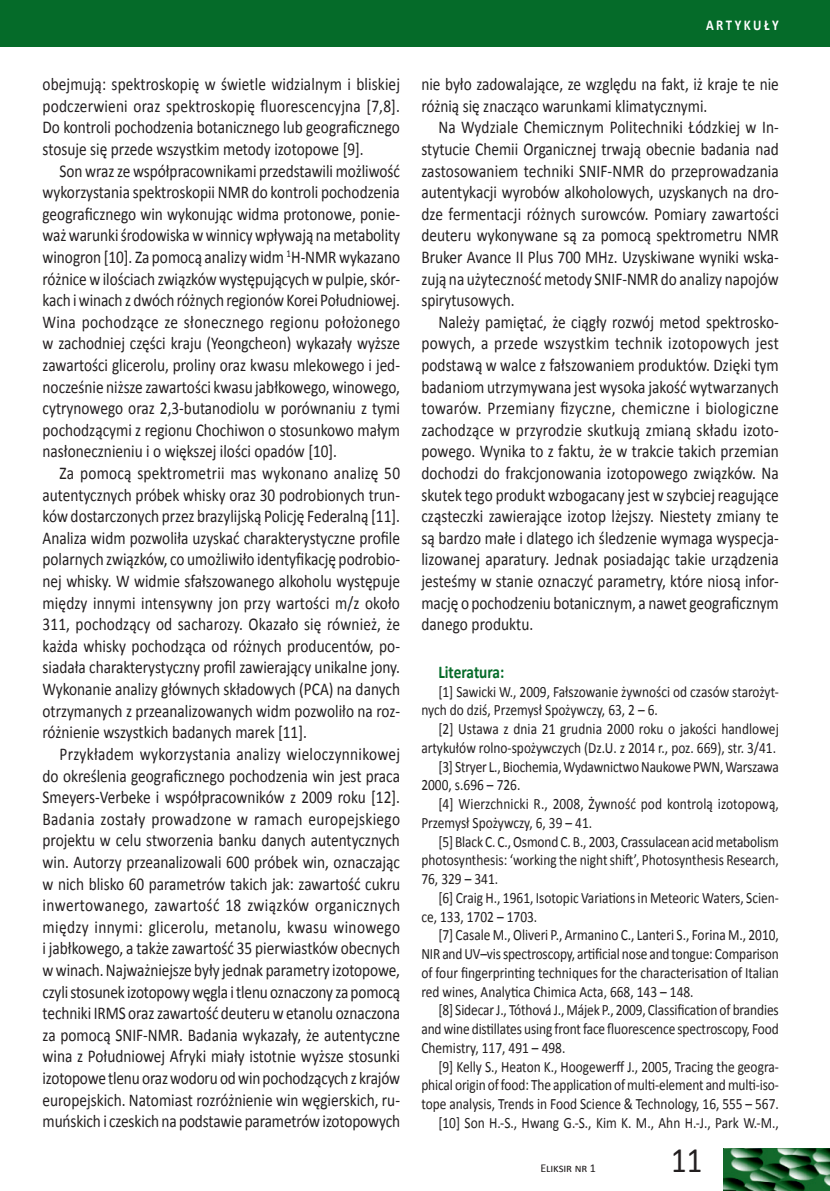
<style>
.page{position:relative;width:830px;height:1191px;background:#fff}
.page>*{position:absolute;margin:0;border:0;box-sizing:border-box;transform-origin:0 0}
.t1{font:36px "Calibri";color:#231f20;scale:.85 1}
.Tekstowy{font:18px/21.6px "Calibri";color:#231f20;text-align:justify;scale:.85 1}
.Tekstowy-2{font:700 18px "Calibri";color:#056b29;scale:.85 1}
.Tekstowy-3{font:15.75px/18.8px "Calibri";color:#231f20;scale:.85 1}
.t2{font:700 15px "Calibri";letter-spacing:.2em;color:#fff;scale:.85 1}
.t3{font:12px "Calibri";letter-spacing:-.01em;color:#231f20}
</style>
<div class="page">
<div style="left:0;top:0;width:829px;height:47px;background:#056b29"></div>
<img style="left:723px;top:1148px;width:106px;height:43px">
<p class="Tekstowy" style="left:43px;top:73px;width:422px">obejmują: spektroskopię w świetle widzialnym i bliskiej podczerwieni oraz spektroskopię fluorescencyjna [7,8].<br>Do kontroli pochodzenia botanicznego lub geograficznego stosuje się przede wszystkim metody izotopowe [9].</p>
<p class="Tekstowy" style="left:43px;top:160px;width:422px;text-indent:17px">Son wraz ze współpracownikami przedstawili możliwość wykorzystania spektroskopii NMR do kontroli pochodzenia geograficznego win wykonując widma protonowe, ponie&shy;waż warunki środowiska w winnicy wpływają na metabolity winogron [10]. Za pomocą analizy widm <sup>1</sup>H-NMR wykazano różnice w ilościach związków występujących w pulpie, skór&shy;kach i winach z dwóch różnych regionów Korei Południowej.<br>Wina pochodzące ze słonecznego regionu położonego w zachodniej części kraju (Yeongcheon) wykazały wyższe zawartości glicerolu, proliny oraz kwasu mlekowego i jed&shy;nocześnie niższe zawartości kwasu jabłkowego, winowego, cytrynowego oraz 2,3-butanodiolu w porównaniu z tymi pochodzącymi z regionu Chochiwon o stosunkowo małym nasłonecznieniu i o większej ilości opadów [10].</p>
<p class="Tekstowy" style="left:43px;top:462px;width:422px;text-indent:17px">Za pomocą spektrometrii mas wykonano analizę 50 autentycznych próbek whisky oraz 30 podrobionych trun&shy;ków dostarczonych przez brazylijską Policję Federalną [11].<br>Analiza widm pozwoliła uzyskać charakterystyczne profile polarnych związków, co umożliwiło identyfikację podrobio&shy;nej whisky. W widmie sfałszowanego alkoholu występuje między innymi intensywny jon przy wartości m/z około 311, pochodzący od sacharozy. Okazało się również, że każda whisky pochodząca od różnych producentów, po&shy;siadała charakterystyczny profil zawierający unikalne jony.<br>Wykonanie analizy głównych składowych (PCA) na danych otrzymanych z przeanalizowanych widm pozwoliło na roz&shy;różnienie wszystkich badanych marek [11].</p>
<p class="Tekstowy" style="left:43px;top:743px;width:422px;text-indent:17px">Przykładem wykorzystania analizy wieloczynnikowej do określenia geograficznego pochodzenia win jest praca Smeyers-Verbeke i współpracowników z 2009 roku [12].<br>Badania zostały prowadzone w ramach europejskiego projektu w celu stworzenia banku danych autentycznych win. Autorzy przeanalizowali 600 próbek win, oznaczając w nich blisko 60 parametrów takich jak: zawartość cukru inwertowanego, zawartość 18 związków organicznych między innymi: glicerolu, metanolu, kwasu winowego i jabłkowego, a także zawartość 35 pierwiastków obecnych w winach. Najważniejsze były jednak parametry izotopowe, czyli stosunek izotopowy węgla i tlenu oznaczony za pomocą techniki IRMS oraz zawartość deuteru w etanolu oznaczona za pomocą SNIF-NMR. Badania wykazały, że autentyczne wina z Południowej Afryki miały istotnie wyższe stosunki izotopowe tlenu oraz wodoru od win pochodzących z krajów europejskich. Natomiast rozróżnienie win węgierskich, ru&shy;muńskich i czeskich na podstawie parametrów izotopowych</p>
<p class="t2" style="left:705px;top:16px;width:87px">ARTYKUŁY</p>
<p class="Tekstowy" style="left:421px;top:73px;width:422px">nie było zadowalające, ze względu na fakt, iż kraje te nie różnią się znacząco warunkami klimatycznymi.</p>
<p class="Tekstowy" style="left:421px;top:117px;width:422px;text-indent:17px">Na Wydziale Chemicznym Politechniki Łódzkiej w In&shy;stytucie Chemii Organicznej trwają obecnie badania nad zastosowaniem techniki SNIF-NMR do przeprowadzania autentykacji wyrobów alkoholowych, uzyskanych na dro&shy;dze fermentacji różnych surowców. Pomiary zawartości deuteru wykonywane są za pomocą spektrometru NMR Bruker Avance II Plus 700 MHz. Uzyskiwane wyniki wska&shy;zują na użyteczność metody SNIF-NMR do analizy napojów spirytusowych.</p>
<p class="Tekstowy" style="left:421px;top:311px;width:422px;text-indent:17px">Należy pamiętać, że ciągły rozwój metod spektrosko&shy;powych, a przede wszystkim technik izotopowych jest podstawą w walce z fałszowaniem produktów. Dzięki tym badaniom utrzymywana jest wysoka jakość wytwarzanych towarów. Przemiany fizyczne, chemiczne i biologiczne zachodzące w przyrodzie skutkują zmianą składu izoto&shy;powego. Wynika to z faktu, że w trakcie takich przemian dochodzi do frakcjonowania izotopowego związków. Na skutek tego produkt wzbogacany jest w szybciej reagujące cząsteczki zawierające izotop lżejszy. Niestety zmiany te są bardzo małe i dlatego ich śledzenie wymaga wyspecja&shy;lizowanej aparatury. Jednak posiadając takie urządzenia jesteśmy w stanie oznaczyć parametry, które niosą infor&shy;mację o pochodzeniu botanicznym, a nawet geograficznym danego produktu.</p>
<p class="Tekstowy-2" style="left:438px;top:660px;width:79px">Literatura:</p>
<p class="Tekstowy-3" style="left:421px;top:682px;width:422px;text-indent:17px">[1] Sawicki W., 2009, Fałszowanie żywności od czasów starożyt&shy;nych do dziś, Przemysł Spożywczy, 63, 2 – 6.</p>
<p class="Tekstowy-3" style="left:421px;top:719px;width:422px;text-align:right">[2] Ustawa z dnia 21 grudnia 2000 roku o jakości handlowej artykułów rolno-spożywczych (Dz.U. z 2014 r., poz. 669), str. 3/41.</p>
<p class="Tekstowy-3" style="left:421px;top:757px;width:422px;text-indent:17px">[3] Stryer L., Biochemia, Wydawnictwo Naukowe PWN, Warszawa<br>2000, s.696 – 726.</p>
<p class="Tekstowy-3" style="left:421px;top:794px;width:422px;text-indent:17px">[4] Wierzchnicki R., 2008, Żywność pod kontrolą izotopową,<br>Przemysł Spożywczy, 6, 39 – 41.</p>
<p class="Tekstowy-3" style="left:421px;top:832px;width:422px;text-align:justify;text-indent:17px">[5] Black C. C., Osmond C. B., 2003, Crassulacean acid metabolism photosynthesis: ‘working the night shift’, Photosynthesis Research, 76, 329 – 341.</p>
<p class="Tekstowy-3" style="left:421px;top:888px;width:422px;text-indent:17px">[6] Craig H., 1961, Isotopic Variations in Meteoric Waters, Scien&shy;ce, 133, 1702 – 1703.</p>
<p class="Tekstowy-3" style="left:421px;top:925px;width:422px;text-align:justify;text-indent:17px">[7] Casale M., Oliveri P., Armanino C., Lanteri S., Forina M., 2010, NIR and UV–vis spectroscopy, artificial nose and tongue: Comparison of four fingerprinting techniques for the characterisation of Italian red wines, Analytica Chimica Acta, 668, 143 – 148.</p>
<p class="Tekstowy-3" style="left:421px;top:1000px;width:422px;text-align:justify;text-indent:17px">[8] Sidecar J., Tóthová J., Májek P., 2009, Classification of brandies and wine distillates using front face fluorescence spectroscopy, Food Chemistry, 117, 491 – 498.</p>
<p class="Tekstowy-3" style="left:421px;top:1057px;width:422px;text-align:justify;text-indent:17px">[9] Kelly S., Heaton K., Hoogewerff J., 2005, Tracing the geogra&shy;phical origin of food: The application of multi-element and multi-iso&shy;tope analysis, Trends in Food Science &amp; Technology, 16, 555 – 567.</p>
<p class="Tekstowy-3" style="left:438px;top:1113px;width:402px">[10] Son H.-S., Hwang G.-S., Kim K. M., Ahn H.-J., Park W.-M.,</p>
<p class="t3" style="left:540px;top:1160px;width:57px">Eliksir nr 1</p>
<h1 class="t1" style="left:671px;top:1137px;width:38px">11</h1>
</div>
